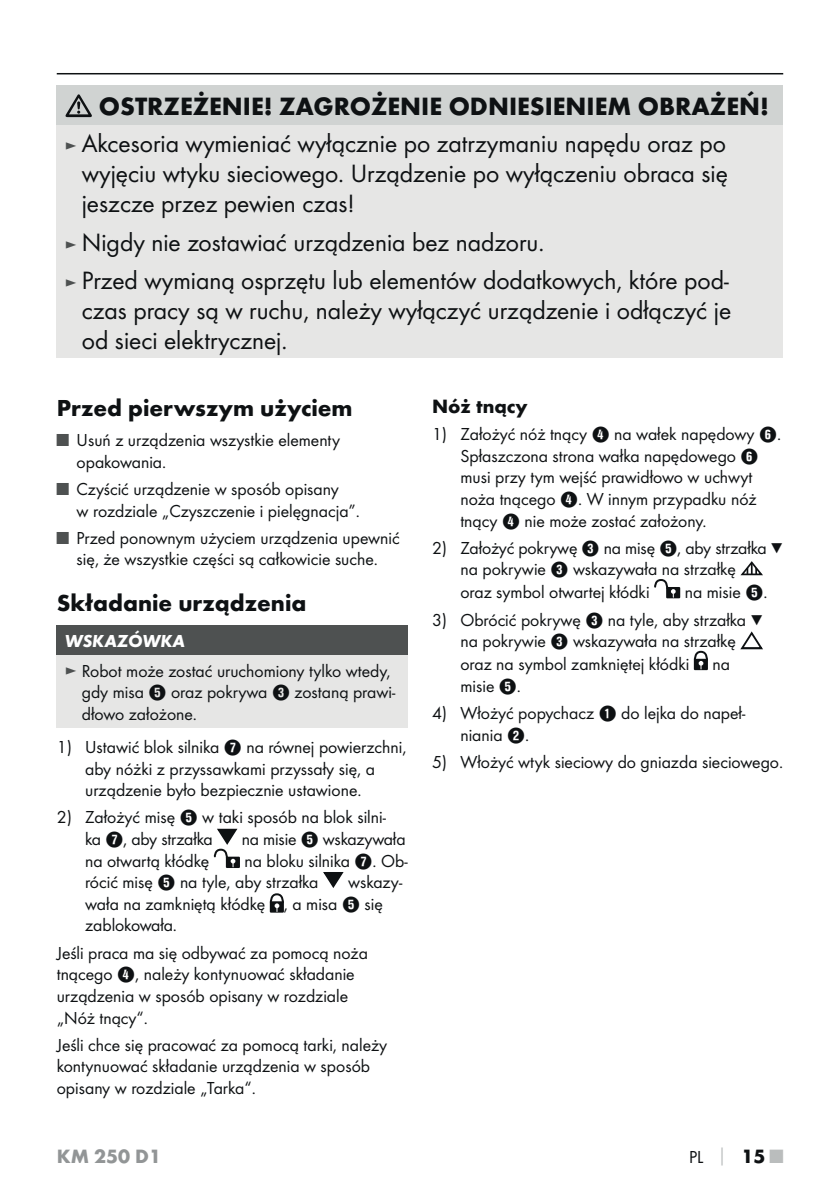
<style>
.page{position:relative;width:840px;height:1191px;background:#fff}
.page>*{position:absolute;margin:0;border:0;box-sizing:border-box;transform-origin:0 0}
.t1{font:26px/30px "Futura Boo";color:#0e1113}
.t2{font:700 26px "Futura";color:#0e1113}
.t3{font:700 24px "Futura";color:#0e1113}
.t4{font:700 20px "Futura";color:#0e1113}
.t5{font:700 20px "Futura";color:#929596}
.t6{font:18px/21.6px "Futura Boo";color:#0e1113}
.t7{font:italic 700 18px "Futura";color:#fff}
.s1{font-size:18px;color:#4e5151}
.s2{color:#4e5151}
.s3{font-family:"Hako PI Nummern"}
.s4{font-family:"Futura";font-weight:700;color:#babdbd}
.s5{font-family:"Futura";font-weight:700;font-size:20px}
.s6{font-family:"Futura";font-weight:700;font-size:20px;color:#babdbd}
</style>
<div class="page">
<hr style="left:57px;top:73px;width:725px;height:1px;background:#0e1113">
<div style="left:57px;top:625px;width:351px;height:30px;background:#4e5151"></div>
<div style="left:57px;top:655px;width:351px;height:73px;background:#e6e6e5"></div>
<svg style="left:226px;top:856px;width:14px;height:12px"></svg>
<svg style="left:214px;top:828px;width:25px;height:39px"></svg>
<svg style="left:323px;top:872px;width:21px;height:16px"></svg>
<svg style="left:270px;top:901px;width:14px;height:11px"></svg>
<svg style="left:269px;top:893px;width:15px;height:18px"></svg>
<svg style="left:740px;top:561px;width:22px;height:14px"></svg>
<div style="left:665px;top:587px;width:14px;height:11px;background:#0e1113"></div>
<svg style="left:654px;top:579px;width:21px;height:18px"></svg>
<svg style="left:740px;top:631px;width:22px;height:18px"></svg>
<svg style="left:693px;top:659px;width:14px;height:11px"></svg>
<svg style="left:693px;top:651px;width:14px;height:18px"></svg>
<div style="left:57px;top:85px;width:725px;height:40px;background:#d0d3d2"></div>
<div style="left:57px;top:125px;width:725px;height:232px;background:#e6e6e5"></div>
<svg style="left:65px;top:94px;width:27px;height:23px"></svg>
<h1 class="t2" style="left:99px;top:96px;width:671px">OSTRZEŻENIE! ZAGROŻENIE ODNIESIENIEM OBRAŻEŃ!</h1>
<h1 class="t1" style="left:82px;top:130px;width:647px;text-align:justify;text-indent:-17px"><span class="s1">►</span> Akcesoria wymieniać wyłącznie po zatrzymaniu napędu oraz po wyjęciu wtyku sieciowego. Urządzenie po wyłączeniu obraca się jeszcze przez pewien czas!</h1>
<h1 class="t1" style="left:65px;top:224px;width:665px;line-height:38.6px"><span class="s1">►</span> Nigdy nie zostawiać urządzenia bez nadzoru.<br><span class="s1">►</span> Przed wymianą osprzętu lub elementów dodatkowych, które pod-</h1>
<h1 class="t1" style="left:82px;top:297px;width:650px">czas pracy są w ruchu, należy wyłączyć urządzenie i odłączyć je od sieci elektrycznej.</h1>
<h2 class="t3" style="left:57px;top:398px;width:297px">Przed pierwszym użyciem</h2>
<p class="t6" style="left:77px;top:430px;width:265px;text-indent:-20px"><span class="s2">■</span> Usuń z urządzenia wszystkie elementy opakowania.</p>
<p class="t6" style="left:77px;top:479px;width:285px;text-indent:-20px"><span class="s2">■</span> Czyścić urządzenie w sposób opisany<br>w rozdziale „Czyszczenie i pielęgnacja”.</p>
<p class="t6" style="left:57px;top:528px;width:344px;text-align:center"><span class="s2">■</span> Przed ponownym użyciem urządzenia upewnić się, że wszystkie części są całkowicie suche.</p>
<h2 class="t3" style="left:57px;top:594px;width:251px">Składanie urządzenia</h2>
<p class="t7" style="left:65px;top:635px;width:122px">WSKAZÓWKA</p>
<p class="t6" style="left:82px;top:661px;width:315px;text-indent:-17px"><span class="s2">►</span> Robot może zostać uruchomiony tylko wtedy, gdy misa <span class="s3">5</span> oraz pokrywa <span class="s3">3</span> zostaną prawi&shy;dłowo założone.</p>
<p class="t6" style="left:85px;top:737px;width:323px;text-indent:-28px">1) Ustawić blok silnika <span class="s3">7</span> na równej powierzchni, aby nóżki z przyssawkami przyssały się, a urządzenie było bezpiecznie ustawione.</p>
<p class="t6" style="left:85px;top:807px;width:302px;text-indent:-28px">2) Założyć misę <span class="s3">5</span> w taki sposób na blok silni&shy;ka <span class="s3">7</span>, aby strzałka</p>
<p class="t6" style="left:241px;top:829px;width:165px">na misie <span class="s3">5</span> wskazywała</p>
<p class="t6" style="left:85px;top:850px;width:324px;text-indent:159px">na bloku silnika <span class="s3">7</span>. Ob&shy;rócić misę <span class="s3">5</span> na tyle, aby strzałka</p>
<p class="t6" style="left:85px;top:850px;width:126px">na otwartą kłódkę</p>
<p class="t6" style="left:85px;top:872px;width:318px;text-indent:263px">wskazy&shy;wała na zamkniętą kłódkę , a misa <span class="s3">5</span> się zablokowała.</p>
<p class="t6" style="left:57px;top:943px;width:312px">Jeśli praca ma się odbywać za pomocą noża tnącego <span class="s3">4</span>, należy kontynuować składanie urządzenia w sposób opisany w rozdziale „Nóż tnący“.</p>
<p class="t6" style="left:57px;top:1035px;width:332px">Jeśli chce się pracować za pomocą tarki, należy kontynuować składanie urządzenia w sposób opisany w rozdziale „Tarka“.</p>
<p class="t4" style="left:432px;top:398px;width:97px">Nóż tnący</p>
<p class="t6" style="left:460px;top:424px;width:322px;text-indent:-28px">1) Założyć nóż tnący <span class="s3">4</span> na wałek napędowy <span class="s3">6</span>.<br>Spłaszczona strona wałka napędowego <span class="s3">6 </span>musi przy tym wejść prawidłowo w uchwyt noża tnącego <span class="s3">4</span>. W innym przypadku nóż tnący <span class="s3">4</span> nie może zostać założony.</p>
<p class="t6" style="left:460px;top:537px;width:324px;line-height:22.2px;text-indent:-28px">2) Założyć pokrywę <span class="s3">3</span> na misę <span class="s3">5</span>, aby strzałka ▼ na pokrywie <span class="s3">3</span> wskazywała na strzałkę<br>oraz symbol otwartej kłódki</p>
<p class="t6" style="left:684px;top:582px;width:84px">na misie <span class="s3">5</span>.</p>
<p class="t6" style="left:460px;top:609px;width:304px;line-height:22.2px;text-indent:-28px">3) Obrócić pokrywę <span class="s3">3</span> na tyle, aby strzałka ▼ na pokrywie <span class="s3">3</span> wskazywała na strzałkę oraz na symbol zamkniętej kłódki</p>
<p class="t6" style="left:712px;top:654px;width:19px">na</p>
<p class="t6" style="left:460px;top:676px;width:62px">misie <span class="s3">5</span>.</p>
<p class="t6" style="left:460px;top:703px;width:286px;text-indent:-28px">4) Włożyć popychacz <span class="s3">1</span> do lejka do napeł&shy;niania <span class="s3">2</span>.</p>
<p class="t6" style="left:432px;top:752px;width:352px">5) Włożyć wtyk sieciowy do gniazda sieciowego.</p>
<p class="t5" style="left:57px;top:1148px;width:106px">KM 250 D1</p>
<p class="t6" style="left:688px;top:1146px;width:96px">PL <span class="s4">│</span> <span class="s5">15</span> <span class="s6">■</span></p>
</div>
